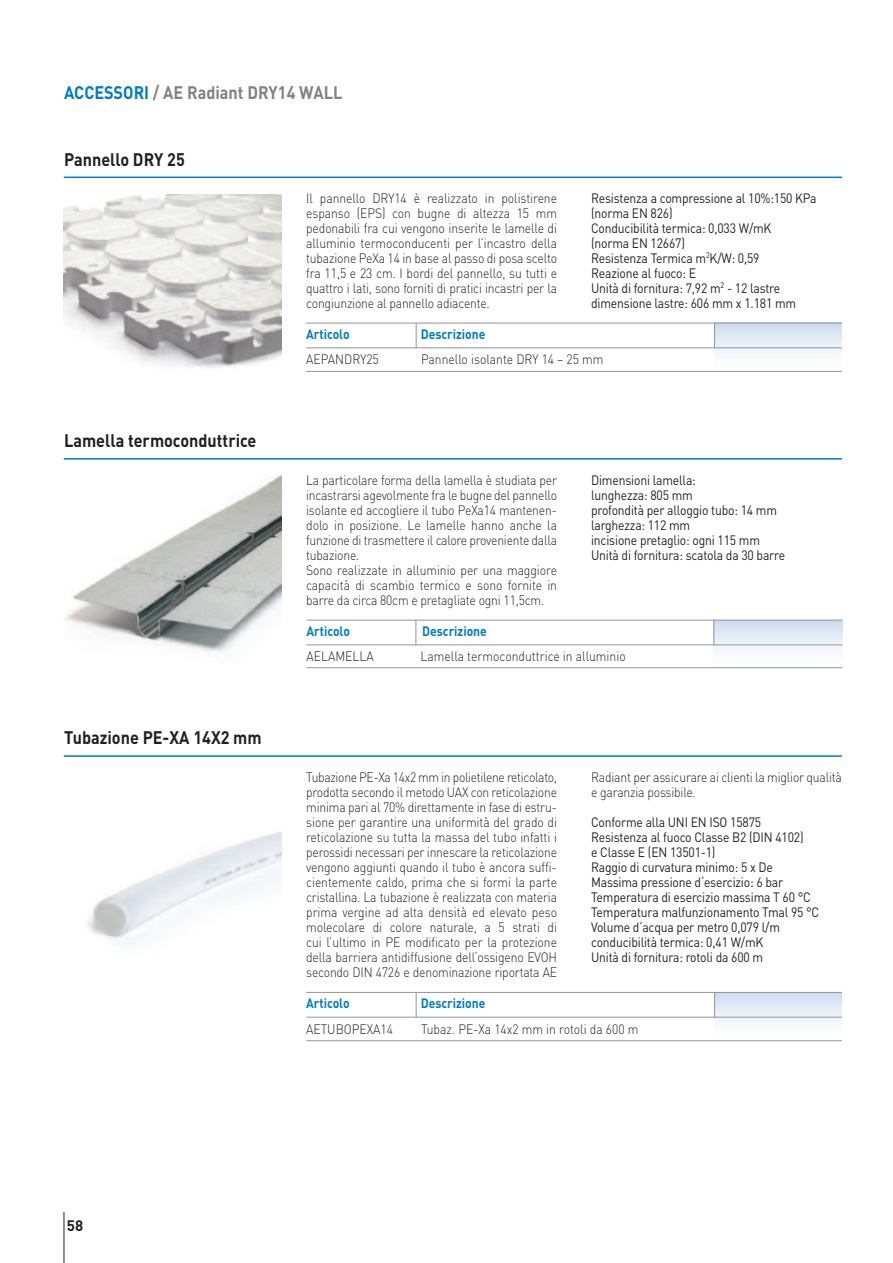
<style>
.page{position:relative;width:893px;height:1263px;background:#fff}
.page>*{position:absolute;margin:0;border:0;box-sizing:border-box;transform-origin:0 0}
.t1{font:700 18px "DIN";color:#231f20;scale:.9 1}
.t2{font:700 18px "DIN";color:#808285;scale:.9 1}
.t3{font:700 15px "DIN";color:#231f20}
.t4{font:300 13.5px/15px "DIN";letter-spacing:-.015em;color:#231f20;text-align:justify;scale:.9 1}
.t5{font:13.5px/15px "DIN";letter-spacing:-.015em;color:#231f20;scale:.9 1}
.t6{font:700 13.5px "DIN";color:#007cc2;scale:.9 1}
.s1{color:#007cc2}
</style>
<div class="page">
<hr style="left:64px;top:1212px;width:1px;height:51px;background:#231f20">
<div style="left:714px;top:620px;width:128px;height:48px;background:linear-gradient(to bottom,#d2dff1,#fff)"></div>
<hr style="left:64px;top:177px;width:778px;height:1px;background:#007cc2">
<hr style="left:306px;top:667px;width:536px;height:1px;background:#939598">
<hr style="left:64px;top:458px;width:778px;height:2px;background:#007cc2">
<hr style="left:64px;top:755px;width:778px;height:2px;background:#007cc2">
<svg style="left:713px;top:621px;width:1px;height:23px"></svg>
<hr style="left:306px;top:644px;width:536px;height:1px;background:#939598">
<svg style="left:415px;top:621px;width:1px;height:24px"></svg>
<hr style="left:306px;top:620px;width:536px;height:1px;background:#939598">
<img style="left:64px;top:194px;width:217px;height:174px">
<img style="left:65px;top:475px;width:216px;height:177px">
<img style="left:87px;top:832px;width:194px;height:112px">
<div style="left:714px;top:323px;width:128px;height:48px;background:linear-gradient(to bottom,#d2dff1,#fff)"></div>
<svg style="left:714px;top:324px;width:1px;height:23px"></svg>
<hr style="left:306px;top:347px;width:536px;height:1px;background:#939598">
<hr style="left:306px;top:371px;width:536px;height:1px;background:#939598">
<svg style="left:416px;top:324px;width:1px;height:24px"></svg>
<hr style="left:306px;top:323px;width:536px;height:1px;background:#939598">
<svg style="left:714px;top:993px;width:128px;height:30px"></svg>
<svg style="left:714px;top:993px;width:1px;height:24px"></svg>
<hr style="left:306px;top:1017px;width:536px;height:1px;background:#939598">
<hr style="left:306px;top:1040px;width:536px;height:1px;background:#939598">
<svg style="left:416px;top:993px;width:1px;height:24px"></svg>
<hr style="left:306px;top:992px;width:536px;height:1px;background:#939598">
<h1 class="t2" style="left:64px;top:83px;width:311px"><span class="s1">ACCESSORI</span> / AE Radiant DRY14 WALL</h1>
<h1 class="t1" style="left:64px;top:149px;width:136px">Pannello DRY 25</h1>
<h1 class="t1" style="left:64px;top:430px;width:215px">Lamella termoconduttrice</h1>
<h1 class="t1" style="left:64px;top:727px;width:221px">Tubazione PE-XA 14X2 mm</h1>
<p class="t4" style="left:306px;top:190px;width:280px">Il pannello DRY14 è realizzato in polistirene espanso (EPS) con bugne di altezza 15 mm pedonabili fra cui vengono inserite le lamelle di alluminio termoconducenti per l’incastro della tubazione PeXa 14 in base al passo di posa scelto fra 11,5 e 23 cm. I bordi del pannello, su tutti e quattro i lati, sono forniti di pratici incastri per la congiunzione al pannello adiacente.</p>
<p class="t5" style="left:591px;top:191px;width:252px">Resistenza a compressione al 10%:150 KPa (norma EN 826)<br>Conducibilità termica: 0,033 W/mK<br>(norma EN 12667)<br>Resistenza Termica m<sup>2</sup>K/W: 0,59<br>Reazione al fuoco: E<br>Unità di fornitura: 7,92 m<sup>2</sup> - 12 lastre dimensione lastre: 606 mm x 1.181 mm</p>
<p class="t6" style="left:306px;top:326px;width:50px">Articolo</p>
<p class="t6" style="left:421px;top:326px;width:74px">Descrizione</p>
<p class="t4" style="left:306px;top:352px;width:82px">AEPANDRY25</p>
<p class="t4" style="left:421px;top:352px;width:204px">Pannello isolante DRY 14 – 25 mm</p>
<p class="t4" style="left:306px;top:473px;width:280px;text-align:left">La particolare forma della lamella è studiata per incastrarsi agevolmente fra le bugne del pannello isolante ed accogliere il tubo PeXa14 mantenen&shy;dolo in posizione. Le lamelle hanno anche la funzione di trasmettere il calore proveniente dalla tubazione.<br>Sono realizzate in alluminio per una maggiore capacità di scambio termico e sono fornite in barre da circa 80cm e pretagliate ogni 11,5cm.</p>
<p class="t5" style="left:591px;top:473px;width:217px">Dimensioni lamella:<br>lunghezza: 805 mm<br>profondità per alloggio tubo: 14 mm larghezza: 112 mm<br>incisione pretaglio: ogni 115 mm<br>Unità di fornitura: scatola da 30 barre</p>
<p class="t6" style="left:307px;top:623px;width:50px">Articolo</p>
<p class="t6" style="left:422px;top:623px;width:74px">Descrizione</p>
<p class="t4" style="left:307px;top:649px;width:76px">AELAMELLA</p>
<p class="t4" style="left:421px;top:649px;width:230px">Lamella termoconduttrice in alluminio</p>
<p class="t4" style="left:306px;top:770px;width:280px">Tubazione PE-Xa 14x2 mm in polietilene reticolato, prodotta secondo il metodo UAX con reticolazione minima pari al 70% direttamente in fase di estru&shy;sione per garantire una uniformità del grado di reticolazione su tutta la massa del tubo infatti i perossidi necessari per innescare la reticolazione vengono aggiunti quando il tubo è ancora suffi&shy;cientemente caldo, prima che si formi la parte cristallina. La tubazione è realizzata con materia prima vergine ad alta densità ed elevato peso molecolare di colore naturale, a 5 strati di cui l’ultimo in PE modificato per la protezione della barriera antidiffusione dell‘ossigeno EVOH secondo DIN 4726 e denominazione riportata AE</p>
<p class="t4" style="left:591px;top:770px;width:280px">Radiant per assicurare ai clienti la miglior qualità e garanzia possibile.</p>
<p class="t5" style="left:591px;top:815px;width:255px">Conforme alla UNI EN ISO 15875<br>Resistenza al fuoco Classe B2 (DIN 4102)<br>e Classe E (EN 13501-1)<br>Raggio di curvatura minimo: 5 x De Massima pressione d‘esercizio: 6 bar Temperatura di esercizio massima T 60 °C Temperatura malfunzionamento Tmal 95 °C Volume d’acqua per metro 0,079 l/m conducibilità termica: 0,41 W/mK<br>Unità di fornitura: rotoli da 600 m</p>
<p class="t6" style="left:306px;top:996px;width:50px">Articolo</p>
<p class="t6" style="left:421px;top:996px;width:74px">Descrizione</p>
<p class="t4" style="left:306px;top:1022px;width:98px">AETUBOPEXA14</p>
<p class="t4" style="left:421px;top:1022px;width:243px">Tubaz. PE-Xa 14x2 mm in rotoli da 600 m</p>
<p class="t3" style="left:67px;top:1217px;width:18px">58</p>
</div>
